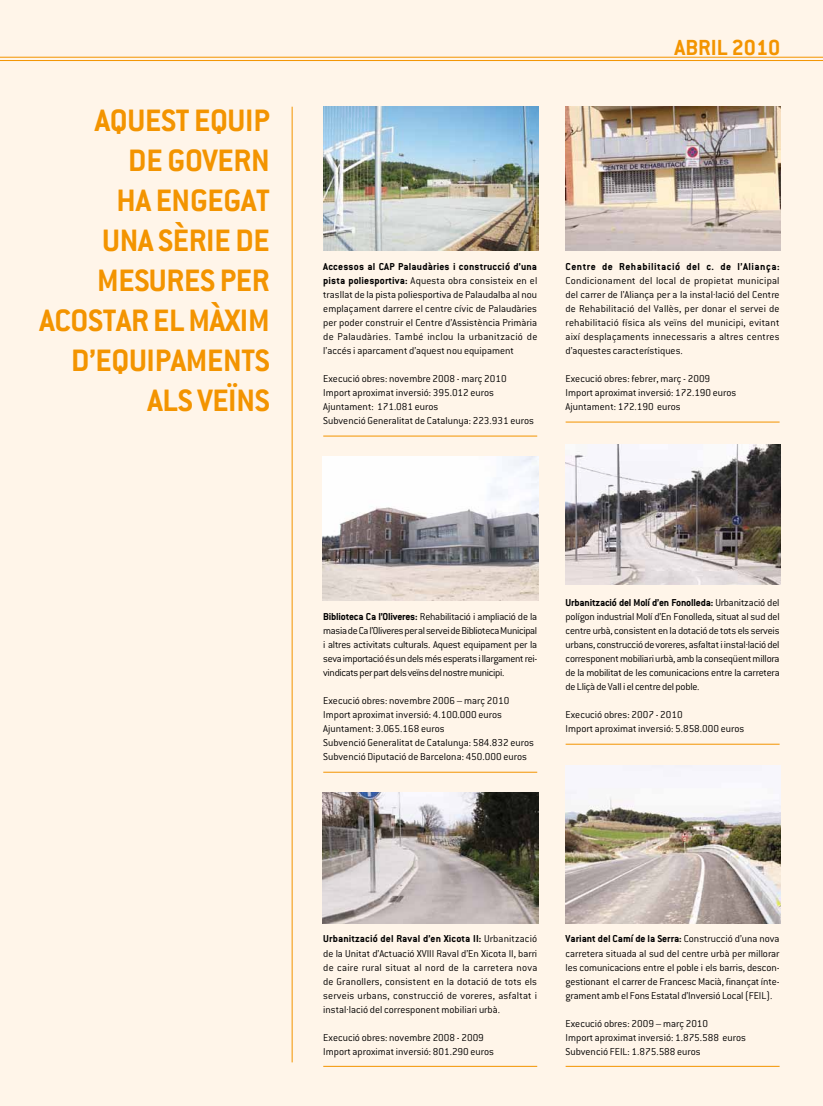
<style>
.page{position:relative;width:823px;height:1106px;background:#fff}
.page>*{position:absolute;margin:0;border:0;box-sizing:border-box;transform-origin:0 0}
.t1{font:700 34px/40px "Conduit ITC";letter-spacing:-.01em;color:#f39400;text-align:right}
.t2{font:700 24px "Conduit ITC";color:#f39400}
.t3{font:300 11px/14px "Conduit ITC";color:#000;text-align:justify}
.t4{font:700 11px "Conduit ITC";letter-spacing:.015em;color:#000}
.s1{font-weight:700}
</style>
<div class="page">
<div style="left:0;top:0;width:822px;height:1106px;background:#fff5e9"></div>
<hr style="left:292px;top:107px;width:1px;height:955px;background:#f39400">
<hr style="left:323px;top:435px;width:214px;height:1px;background:#f39400">
<hr style="left:323px;top:771px;width:214px;height:1px;background:#f39400">
<hr style="left:323px;top:1065px;width:214px;height:1px;background:#f39400">
<hr style="left:565px;top:421px;width:214px;height:1px;background:#f39400">
<hr style="left:565px;top:743px;width:214px;height:1px;background:#f39400">
<hr style="left:565px;top:1065px;width:214px;height:1px;background:#f39400">
<img style="left:323px;top:107px;width:214px;height:144px">
<img style="left:565px;top:107px;width:215px;height:144px">
<img style="left:565px;top:444px;width:215px;height:140px">
<img style="left:565px;top:765px;width:214px;height:158px">
<img style="left:323px;top:456px;width:214px;height:144px">
<img style="left:323px;top:793px;width:214px;height:130px">
<hr style="left:0;top:57px;width:822px;height:1px;background:#f39400">
<hr style="left:0;top:60px;width:822px;height:1px;background:#f39400">
<h1 class="t1" style="left:39px;top:99px;width:232px">Aquest equip<br>de govern<br>ha engegat<br>una sèrie de mesures per acostar el màxim d’equipaments als veïns</h1>
<h2 class="t2" style="left:674px;top:34px;width:12px">ABRIL</h2>
<h2 class="t2" style="left:731px;top:34px;width:50px">2010</h2>
<p class="t3" style="left:323px;top:260px;width:215px;text-indent:75px"><span class="s1">Palaudàries i construcció d’una pista poliesportiva:</span> Aquesta obra consisteix en el trasllat de la pista poliesportiva de Palaudalba al nou emplaçament darrere el centre cívic de Palaudàries per poder construir el Centre d’Assistència Primària de Palaudàries. També inclou la urbanització de l’accés i aparcament d’aquest nou equipament</p>
<p class="t3" style="left:323px;top:372px;width:212px;text-align:left">Execució obres: novembre 2008 - març 2010<br>Import aproximat inversió: 395.012 euros Ajuntament: 171.081 euros<br>Subvenció Generalitat de Catalunya: 223.931 euros</p>
<p class="t4" style="left:323px;top:260px;width:62px">Accessos al CAP</p>
<p class="t4" style="left:565px;top:260px;width:215px">Centre de Rehabilitació del c. de l’Aliança:</p>
<p class="t3" style="left:565px;top:274px;width:215px">Condicionament del local de propietat municipal del carrer de l’Aliança per a la instal·lació del Centre de Rehabilitació del Vallès, per donar el servei de rehabilitació física als veïns del municipi, evitant així desplaçaments innecessaris a altres centres d’aquestes característiques.</p>
<p class="t3" style="left:565px;top:372px;width:172px;text-align:left">Execució obres: febrer, març - 2009<br>Import aproximat inversió: 172.190 euros<br>Ajuntament: 172.190 euros</p>
<p class="t3" style="left:323px;top:610px;width:215px"><span class="s1">Biblioteca Ca l’Oliveres:</span> Rehabilitació i ampliació de la masia de Ca l’Oliveres per al servei de Biblioteca Municipal i altres activitats culturals. Aquest equipament per la seva importació és un dels més esperats i llargament rei&shy;vindicats per part dels veïns del nostre municipi.</p>
<p class="t3" style="left:323px;top:694px;width:212px;text-align:left">Execució obres: novembre 2006 – març 2010<br>Import aproximat inversió: 4.100.000 euros Ajuntament: 3.065.168 euros<br>Subvenció Generalitat de Catalunya: 584.832 euros Subvenció Diputació de Barcelona: 450.000 euros</p>
<p class="t3" style="left:565px;top:596px;width:215px"><span class="s1">Urbanització del Molí d’en Fonolleda:</span> Urbanització del polígon industrial Molí d’En Fonolleda, situat al sud del centre urbà, consistent en la dotació de tots els serveis urbans, construcció de voreres, asfaltat i instal·lació del corresponent mobiliari urbà, amb la conseqüent millora de la mobilitat de les comunicacions entre la carretera de Lliçà de Vall i el centre del poble.</p>
<p class="t3" style="left:565px;top:708px;width:180px">Execució obres: 2007 - 2010<br>Import aproximat inversió: 5.858.000 euros</p>
<p class="t3" style="left:323px;top:932px;width:215px"><span class="s1">Urbanització del Raval d’en Xicota II:</span> Urbanització de la Unitat d’Actuació XVIII Raval d’En Xicota II, barri de caire rural situat al nord de la carretera nova de Granollers, consistent en la dotació de tots els serveis urbans, construcció de voreres, asfaltat i instal·lació del corresponent mobiliari urbà.</p>
<p class="t3" style="left:323px;top:1030px;width:172px">Execució obres: novembre 2008 - 2009<br>Import aproximat inversió: 801.290 euros</p>
<p class="t3" style="left:565px;top:932px;width:215px"><span class="s1">Variant del Camí de la Serra:</span> Construcció d’una nova carretera situada al sud del centre urbà per millorar les comunicacions entre el poble i els barris, descon&shy;gestionant el carrer de Francesc Macià, finançat ínte&shy;grament amb el Fons Estatal d’Inversió Local (FEIL).</p>
<p class="t3" style="left:565px;top:1016px;width:182px;text-align:left">Execució obres: 2009 – març 2010<br>Import aproximat inversió: 1.875.588 euros<br>Subvenció FEIL: 1.875.588 euros</p>
</div>
